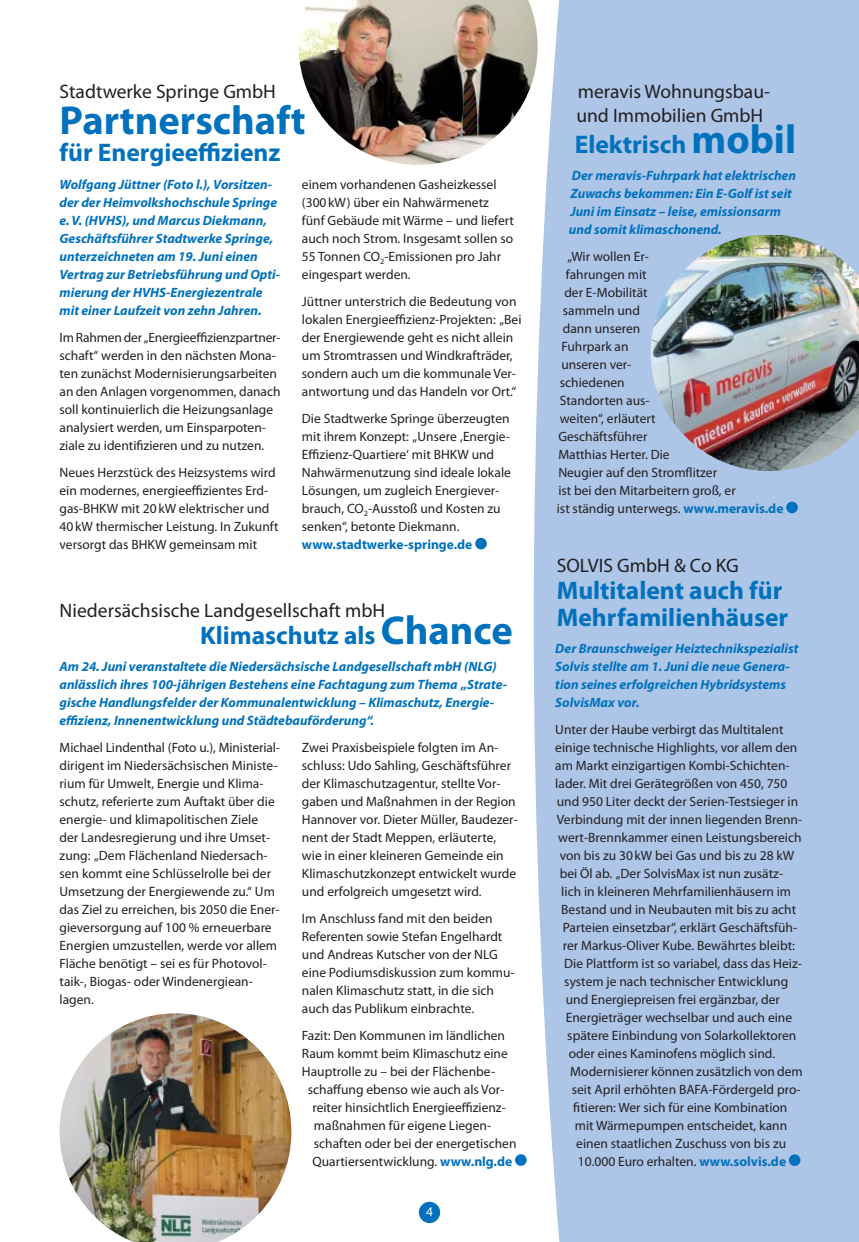
<style>
.page{position:relative;width:859px;height:1242px;background:#fff}
.page>*{position:absolute;margin:0;border:0;box-sizing:border-box;transform-origin:0 0}
.t1{font:700 40.5px "Myriad Pro";color:#0071bc}
.t2{font:700 25.5px/27px "Myriad Pro";color:#0071bc}
.t3{font:19.5px/24px "Myriad Pro";color:#231f20}
.t4{font:13.5px/18px "Myriad Pro";color:#231f20}
.t5{font:italic 700 13.5px/18px "Myriad Pro";color:#0071bc}
.t6{font:700 13.5px "Myriad Pro";color:#0071bc}
.s1{font-size:40.5px}
.s2{font-weight:700;color:#0071bc}
</style>
<div class="page">
<div style="left:420px;top:1202px;width:19px;height:20px;background:#0071bc;border-radius:50%"></div>
<div style="left:419px;top:1201px;width:21px;height:22px;border:2px solid #0071bc;border-radius:50%"></div>
<svg style="left:426px;top:1207px;width:7px;height:9px"></svg>
<div style="left:534px;top:0;width:325px;height:1241px;background:#adc5e7"></div>
<div style="left:786px;top:501px;width:12px;height:12px;background:#0071bc;border-radius:50%"></div>
<div style="left:789px;top:1154px;width:11px;height:12px;background:#0071bc;border-radius:50%"></div>
<div style="left:515px;top:1154px;width:12px;height:11px;background:#0071bc;border-radius:50%"></div>
<div style="left:475px;top:538px;width:12px;height:11px;background:#0071bc;border-radius:50%"></div>
<img style="left:299px;top:0;width:239px;height:165px">
<img style="left:60px;top:1013px;width:231px;height:228px">
<img style="left:651px;top:236px;width:208px;height:235px">
<h3 class="t3" style="left:60px;top:81px;width:218px">Stadtwerke Springe GmbH</h3>
<h1 class="t1" style="left:60px;top:105px;width:248px">Partnerschaft</h1>
<h2 class="t2" style="left:60px;top:141px;width:222px">für Energieeffizienz</h2>
<p class="t5" style="left:60px;top:177px;width:222px">Wolfgang Jüttner (Foto l.), Vorsitzen&shy;der der Heimvolkshochschule Springe e. V. (HVHS), und Marcus Diekmann, Geschäftsführer Stadtwerke Springe, unterzeichneten am 19. Juni einen Vertrag zur Betriebsführung und Opti&shy;mierung der HVHS-Energiezentrale mit einer Laufzeit von zehn Jahren.</p>
<p class="t4" style="left:60px;top:330px;width:223px">Im Rahmen der „Energieeffizienzpartner&shy;schaft“ werden in den nächsten Mona&shy;ten zunächst Modernisierungsarbeiten an den Anlagen vorgenommen, danach soll kontinuierlich die Heizungsanlage analysiert werden, um Einsparpoten&shy;ziale zu identifizieren und zu nutzen.</p>
<p class="t4" style="left:60px;top:465px;width:220px">Neues Herzstück des Heizsystems wird ein modernes, energieeffizientes Erd&shy;gas-BHKW mit 20 kW elektrischer und 40 kW thermischer Leistung. In Zukunft versorgt das BHKW gemeinsam mit</p>
<p class="t4" style="left:302px;top:177px;width:214px">einem vorhandenen Gasheizkessel (300 kW) über ein Nahwärmenetz fünf Gebäude mit Wärme – und liefert auch noch Strom. Insgesamt sollen so<br>55 Tonnen CO<sub>2</sub>-Emissionen pro Jahr eingespart werden.</p>
<p class="t4" style="left:302px;top:294px;width:221px">Jüttner unterstrich die Bedeutung von lokalen Energieeffizienz-Projekten: „Bei der Energiewende geht es nicht allein um Stromtrassen und Windkrafträder, sondern auch um die kommunale Ver&shy;antwortung und das Handeln vor Ort.“</p>
<p class="t4" style="left:302px;top:411px;width:211px">Die Stadtwerke Springe überzeugten mit ihrem Konzept: „Unsere ,Energie-Effizienz-Quartiere‘ mit BHKW und Nahwärmenutzung sind ideale lokale Lösungen, um zugleich Energiever&shy;brauch, CO<sub>2</sub>-Ausstoß und Kosten zu senken“, betonte Diekmann.</p>
<p class="t6" style="left:302px;top:540px;width:172px">www.stadtwerke-springe.de</p>
<h3 class="t3" style="left:60px;top:600px;width:327px">Niedersächsische Landgesellschaft mbH</h3>
<h2 class="t2" style="left:200px;top:624px;width:314px">Klimaschutz als <span class="s1">Chance</span></h2>
<p class="t5" style="left:60px;top:658px;width:449px">Am 24. Juni veranstaltete die Niedersächsische Landgesellschaft mbH (NLG) anlässlich ihres 100-jährigen Bestehens eine Fachtagung zum Thema „Strate&shy;gische Handlungsfelder der Kommunalentwicklung – Klimaschutz, Energie&shy;effizienz, Innenentwicklung und Städtebauförderung“.</p>
<p class="t4" style="left:60px;top:739px;width:222px">Michael Lindenthal (Foto u.), Ministerial&shy;dirigent im Niedersächsischen Ministe&shy;rium für Umwelt, Energie und Klima&shy;schutz, referierte zum Auftakt über die energie- und klimapolitischen Ziele der Landesregierung und ihre Umset&shy;zung: „Dem Flächenland Niedersach&shy;sen kommt eine Schlüsselrolle bei der Umsetzung der Energiewende zu.“ Um das Ziel zu erreichen, bis 2050 die Ener&shy;gieversorgung auf 100 % erneuerbare Energien umzustellen, werde vor allem Fläche benötigt – sei es für Photovol&shy;taik-, Biogas- oder Windenergiean&shy;lagen.</p>
<p class="t4" style="left:302px;top:739px;width:217px">Zwei Praxisbeispiele folgten im An&shy;schluss: Udo Sahling, Geschäftsführer der Klimaschutzagentur, stellte Vor&shy;gaben und Maßnahmen in der Region Hannover vor. Dieter Müller, Baudezer&shy;nent der Stadt Meppen, erläuterte, wie in einer kleineren Gemeinde ein Klimaschutzkonzept entwickelt wurde und erfolgreich umgesetzt wird.</p>
<p class="t4" style="left:302px;top:910px;width:214px">Im Anschluss fand mit den beiden Referenten sowie Stefan Engelhardt und Andreas Kutscher von der NLG eine Podiumsdiskussion zum kommu&shy;nalen Klimaschutz statt, in die sich auch das Publikum einbrachte.</p>
<p class="t4" style="left:302px;top:1027px;width:205px">Fazit: Den Kommunen im ländlichen</p>
<p class="t4" style="left:302px;top:1045px;width:207px">Raum kommt beim Klimaschutz eine</p>
<p class="t4" style="left:302px;top:1063px;width:195px">Hauptrolle zu – bei der Flächenbe-</p>
<p class="t4" style="left:308px;top:1081px;width:198px">schaffung ebenso wie auch als Vor-</p>
<p class="t4" style="left:312px;top:1099px;width:195px">reiter hinsichtlich Energieeffizienz-</p>
<p class="t4" style="left:314px;top:1117px;width:179px">maßnahmen für eigene Liegen-</p>
<p class="t4" style="left:314px;top:1135px;width:204px">schaften oder bei der energetischen</p>
<p class="t4" style="left:312px;top:1153px;width:201px">Quartiersentwicklung. <span class="s2">www.nlg.de</span></p>
<h3 class="t3" style="left:576px;top:81px;width:195px">meravis Wohnungsbau&shy;und Immobilien GmbH</h3>
<h2 class="t2" style="left:575px;top:134px;width:223px">Elektrisch <span class="s1">mobil</span></h2>
<p class="t5" style="left:569px;top:168px;width:229px">Der meravis-Fuhrpark hat elektrischen Zuwachs bekommen: Ein E-Golf ist seit Juni im Einsatz – leise, emissionsarm und somit klimaschonend.</p>
<p class="t4" style="left:567px;top:249px;width:83px">„Wir wollen Er-</p>
<p class="t4" style="left:566px;top:267px;width:82px">fahrungen mit</p>
<p class="t4" style="left:564px;top:285px;width:85px">der E-Mobilität</p>
<p class="t4" style="left:563px;top:303px;width:79px">sammeln und</p>
<p class="t4" style="left:563px;top:321px;width:79px">dann unseren</p>
<p class="t4" style="left:561px;top:339px;width:69px">Fuhrpark an</p>
<p class="t4" style="left:561px;top:357px;width:72px">unseren ver-</p>
<p class="t4" style="left:560px;top:375px;width:66px">schiedenen</p>
<p class="t4" style="left:560px;top:393px;width:91px">Standorten aus-</p>
<p class="t4" style="left:560px;top:411px;width:97px">weiten“, erläutert</p>
<p class="t4" style="left:558px;top:429px;width:91px">Geschäftsführer</p>
<p class="t4" style="left:558px;top:447px;width:113px">Matthias Herter. Die</p>
<p class="t4" style="left:558px;top:465px;width:160px">Neugier auf den Stromflitzer</p>
<p class="t4" style="left:558px;top:483px;width:179px">ist bei den Mitarbeitern groß, er</p>
<p class="t4" style="left:557px;top:501px;width:228px">ist ständig unterwegs. <span class="s2">www.meravis.de</span></p>
<h3 class="t3" style="left:557px;top:555px;width:183px">SOLVIS GmbH &amp; Co KG</h3>
<h2 class="t2" style="left:557px;top:579px;width:233px">Multitalent auch für<br>Mehrfamilienhäuser</h2>
<p class="t5" style="left:555px;top:640px;width:245px">Der Braunschweiger Heiztechnikspezialist Solvis stellte am 1. Juni die neue Genera&shy;tion seines erfolgreichen Hybridsystems SolvisMax vor.</p>
<p class="t4" style="left:555px;top:721px;width:230px">Unter der Haube verbirgt das Multitalent</p>
<p class="t4" style="left:555px;top:739px;width:244px">einige technische Highlights, vor allem den</p>
<p class="t4" style="left:555px;top:757px;width:236px">am Markt einzigartigen Kombi-Schichten-</p>
<p class="t4" style="left:555px;top:775px;width:234px">lader. Mit drei Gerätegrößen von 450, 750</p>
<p class="t4" style="left:557px;top:793px;width:243px">und 950 Liter deckt der Serien-Testsieger in</p>
<p class="t4" style="left:557px;top:811px;width:247px">Verbindung mit der innen liegenden Brenn-</p>
<p class="t4" style="left:558px;top:829px;width:245px">wert-Brennkammer einen Leistungsbereich</p>
<p class="t4" style="left:560px;top:847px;width:236px">von bis zu 30 kW bei Gas und bis zu 28 kW</p>
<p class="t4" style="left:560px;top:865px;width:225px">bei Öl ab. „Der SolvisMax ist nun zusätz-</p>
<p class="t4" style="left:561px;top:883px;width:231px">lich in kleineren Mehrfamilienhäusern im</p>
<p class="t4" style="left:561px;top:901px;width:236px">Bestand und in Neubauten mit bis zu acht</p>
<p class="t4" style="left:563px;top:919px;width:236px">Parteien einsetzbar“, erklärt Geschäftsfüh-</p>
<p class="t4" style="left:563px;top:937px;width:234px">rer Markus-Oliver Kube. Bewährtes bleibt:</p>
<p class="t4" style="left:564px;top:955px;width:239px">Die Plattform ist so variabel, dass das Heiz-</p>
<p class="t4" style="left:564px;top:973px;width:225px">system je nach technischer Entwicklung</p>
<p class="t4" style="left:566px;top:991px;width:216px">und Energiepreisen frei ergänzbar, der</p>
<p class="t4" style="left:566px;top:1009px;width:228px">Energieträger wechselbar und auch eine</p>
<p class="t4" style="left:567px;top:1027px;width:231px">spätere Einbindung von Solarkollektoren</p>
<p class="t4" style="left:569px;top:1045px;width:208px">oder eines Kaminofens möglich sind.</p>
<p class="t4" style="left:570px;top:1063px;width:234px">Modernisierer können zusätzlich von dem</p>
<p class="t4" style="left:572px;top:1081px;width:230px">seit April erhöhten BAFA-Fördergeld pro-</p>
<p class="t4" style="left:573px;top:1099px;width:216px">fitieren: Wer sich für eine Kombination</p>
<p class="t4" style="left:575px;top:1117px;width:214px">mit Wärmepumpen entscheidet, kann</p>
<p class="t4" style="left:576px;top:1135px;width:211px">einen staatlichen Zuschuss von bis zu</p>
<p class="t4" style="left:578px;top:1153px;width:210px">10.000 Euro erhalten. <span class="s2">www.solvis.de</span></p>
</div>
